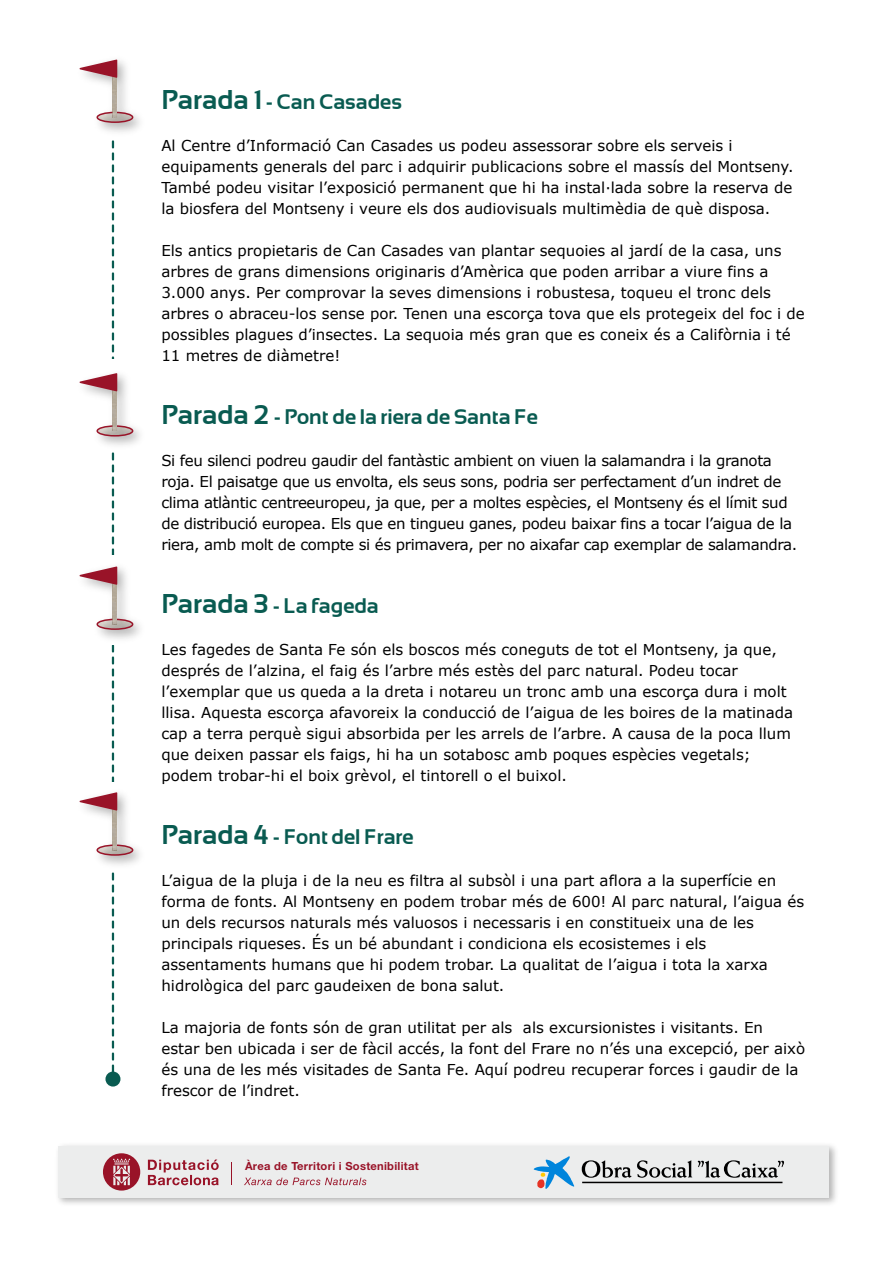
<style>
.page{position:relative;width:893px;height:1263px;background:#fff}
.page>*{position:absolute;margin:0;border:0;box-sizing:border-box;transform-origin:0 0}
.t1{font:700 21px "Sansation";color:#095b51}
.t2{font:15px/21px "Verdana";color:#000}
.t3{font:15px/21px "Verdana";letter-spacing:-.025em;color:#000}
.t4{font:700 11.25px "Helvetica Neue LT Std";letter-spacing:.025em;color:#991328}
.s1{font-size:27px}
</style>
<div class="page">
<img style="left:79px;top:59px;width:61px;height:82px">
<img style="left:97px;top:112px;width:36px;height:10px">
<div style="left:97px;top:112px;width:36px;height:11px;border:2px solid #991328;border-radius:50%"></div>
<img style="left:113px;top:78px;width:4px;height:39px">
<svg style="left:80px;top:60px;width:37px;height:18px"></svg>
<img style="left:79px;top:373px;width:61px;height:72px">
<img style="left:117px;top:426px;width:16px;height:10px">
<div style="left:97px;top:425px;width:36px;height:11px;border:2px solid #991328;border-radius:50%"></div>
<img style="left:79px;top:566px;width:61px;height:73px">
<img style="left:117px;top:619px;width:16px;height:10px">
<div style="left:97px;top:619px;width:36px;height:11px;border:2px solid #991328;border-radius:50%"></div>
<img style="left:79px;top:792px;width:61px;height:73px">
<img style="left:117px;top:845px;width:16px;height:10px">
<div style="left:97px;top:844px;width:36px;height:12px;border:2px solid #991328;border-radius:50%"></div>
<svg style="left:80px;top:141px;width:37px;height:930px"></svg>
<div style="left:105px;top:1071px;width:15px;height:15px;background:#095b51;border-radius:50%"></div>
<img style="left:58px;top:1145px;width:778px;height:59px">
<div style="left:58px;top:1146px;width:771px;height:51px;background:#eceded"></div>
<svg style="left:231px;top:1162px;width:1px;height:23px"></svg>
<svg style="left:148px;top:1159px;width:71px;height:26px"></svg>
<svg style="left:103px;top:1153px;width:37px;height:37px"></svg>
<svg style="left:244px;top:1177px;width:122px;height:8px"></svg>
<svg style="left:582px;top:1160px;width:202px;height:18px"></svg>
<hr style="left:582px;top:1182px;width:200px;height:1px;background:#000">
<svg style="left:534px;top:1156px;width:40px;height:33px"></svg>
<h1 class="t1" style="left:161px;top:90px;width:242px"><span class="s1">Parada 1</span> - Can Casades</h1>
<p class="t2" style="left:161px;top:135px;width:634px">Al Centre d’Informació Can Casades us podeu assessorar sobre els serveis i equipaments generals del parc i adquirir publicacions sobre el massís del Montseny.<br>També podeu visitar l’exposició permanent que hi ha instal·lada sobre la reserva de la biosfera del Montseny i veure els dos audiovisuals multimèdia de què disposa.</p>
<p class="t2" style="left:161px;top:240px;width:645px">Els antics propietaris de Can Casades van plantar sequoies al jardí de la casa, uns arbres de grans dimensions originaris d’Amèrica que poden arribar a viure fins a 3.000 anys. Per comprovar la seves dimensions i robustesa, toqueu el tronc dels arbres o abraceu-los sense por. Tenen una escorça tova que els protegeix del foc i de possibles plagues d’insectes. La sequoia més gran que es coneix és a Califòrnia i té 11 metres de diàmetre!</p>
<h1 class="t1" style="left:161px;top:405px;width:378px"><span class="s1">Parada 2</span> - Pont de la riera de Santa Fe</h1>
<p class="t3" style="left:161px;top:450px;width:637px">Si feu silenci podreu gaudir del fantàstic ambient on viuen la salamandra i la granota roja. El paisatge que us envolta, els seus sons, podria ser perfectament d’un indret de clima atlàntic centreeuropeu, ja que, per a moltes espècies, el Montseny és el límit sud de distribució europea. Els que en tingueu ganes, podeu baixar fins a tocar l’aigua de la riera, amb molt de compte si és primavera, per no aixafar cap exemplar de salamandra.</p>
<h1 class="t1" style="left:161px;top:594px;width:219px"><span class="s1">Parada 3</span> - La fageda</h1>
<p class="t2" style="left:161px;top:639px;width:633px">Les fagedes de Santa Fe són els boscos més coneguts de tot el Montseny, ja que, després de l’alzina, el faig és l’arbre més estès del parc natural. Podeu tocar l’exemplar que us queda a la dreta i notareu un tronc amb una escorça dura i molt llisa. Aquesta escorça afavoreix la conducció de l’aigua de les boires de la matinada cap a terra perquè sigui absorbida per les arrels de l’arbre. A causa de la poca llum que deixen passar els faigs, hi ha un sotabosc amb poques espècies vegetals; podem trobar-hi el boix grèvol, el tintorell o el buixol.</p>
<h1 class="t1" style="left:161px;top:825px;width:254px"><span class="s1">Parada 4</span> - Font del Frare</h1>
<p class="t2" style="left:161px;top:870px;width:644px">L’aigua de la pluja i de la neu es filtra al subsòl i una part aflora a la superfície en forma de fonts. Al Montseny en podem trobar més de 600! Al parc natural, l’aigua és un dels recursos naturals més valuosos i necessaris i en constitueix una de les principals riqueses. És un bé abundant i condiciona els ecosistemes i els assentaments humans que hi podem trobar. La qualitat de l’aigua i tota la xarxa hidrològica del parc gaudeixen de bona salut.</p>
<p class="t2" style="left:161px;top:1017px;width:645px">La majoria de fonts són de gran utilitat per als als excursionistes i visitants. En<br>estar ben ubicada i ser de fàcil accés, la font del Frare no n’és una excepció, per això és una de les més visitades de Santa Fe. Aquí podreu recuperar forces i gaudir de la frescor de l’indret.</p>
<p class="t4" style="left:245px;top:1159px;width:175px">Àrea de Territori i Sostenibilitat</p>
</div>
